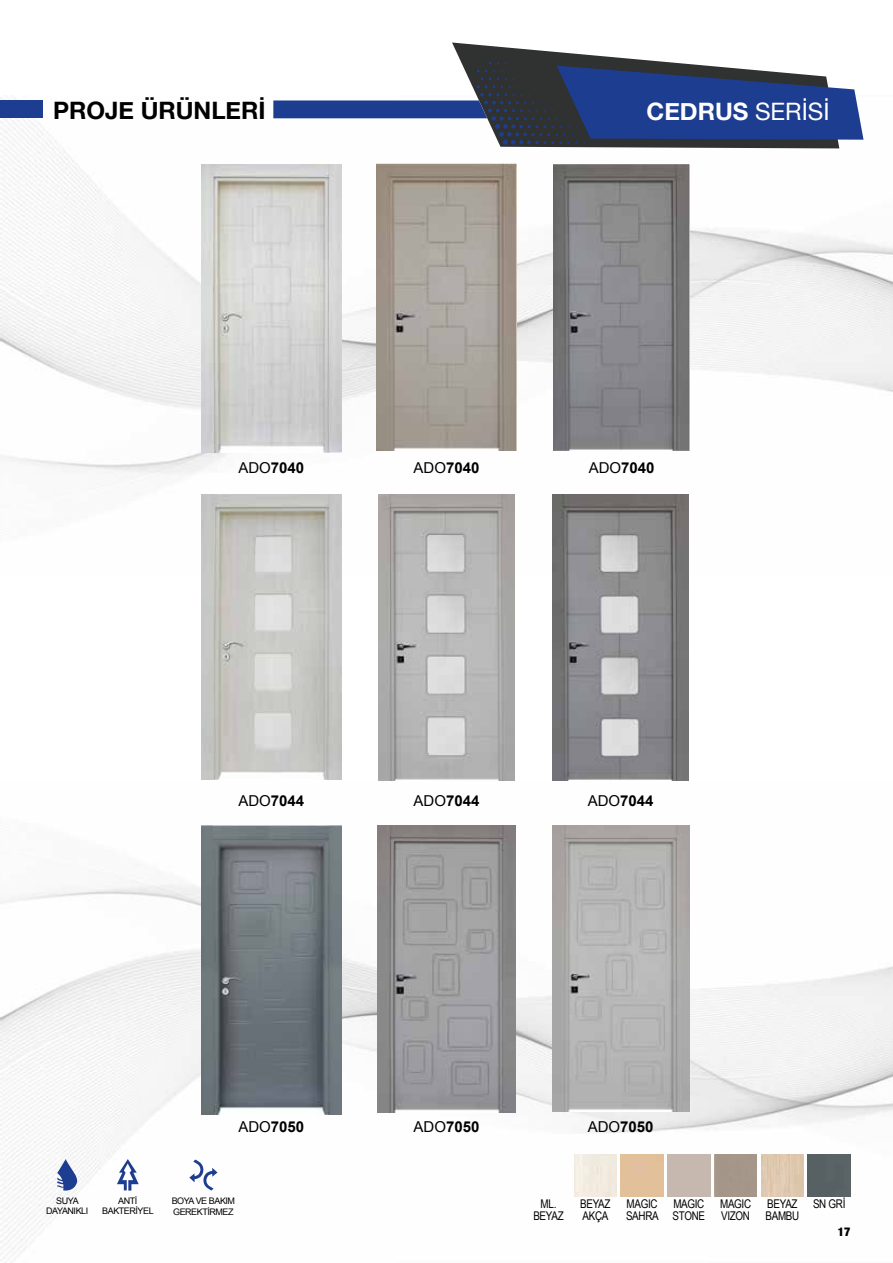
<style>
.page{position:relative;width:893px;height:1263px;background:#fff}
.page>*{position:absolute;margin:0;border:0;box-sizing:border-box;transform-origin:0 0}
.t1{font:700 24px "Helvetica Neue";color:#000}
.t2{font:700 24px "Helvetica Neue";color:#fff}
.t3{font:700 15px "Arial";color:#000}
.t4{font:12px/12px "Arial Narrow";letter-spacing:-.025em;color:#000}
.t5{font:900 condensed 12px "Helvetica Neue";color:#000}
.t6{font:9px/10.5px "Arial";letter-spacing:-.05em;color:#000;text-align:center}
.s1{font-weight:400}
</style>
<div class="page">
<img style="left:0;top:825px;width:893px;height:436px">
<img style="left:0;top:97px;width:893px;height:389px">
<svg style="left:57px;top:1159px;width:20px;height:33px"></svg>
<svg style="left:117px;top:1159px;width:22px;height:31px"></svg>
<svg style="left:189px;top:1159px;width:28px;height:31px"></svg>
<div style="left:808px;top:1154px;width:42px;height:43px;background:#576163"></div>
<div style="left:668px;top:1154px;width:42px;height:43px;background:#c6b8af"></div>
<img style="left:761px;top:1154px;width:43px;height:43px">
<div style="left:621px;top:1154px;width:42px;height:43px;background:#e2c09a"></div>
<div style="left:574px;top:1154px;width:43px;height:43px;background:#f2ebe0"></div>
<img style="left:527px;top:1154px;width:43px;height:43px">
<div style="left:714px;top:1154px;width:43px;height:43px;background:#a49689"></div>
<img style="left:377px;top:164px;width:139px;height:286px">
<img style="left:553px;top:165px;width:137px;height:285px">
<img style="left:201px;top:165px;width:140px;height:287px">
<img style="left:552px;top:494px;width:137px;height:286px">
<img style="left:378px;top:494px;width:137px;height:286px">
<img style="left:201px;top:494px;width:141px;height:286px">
<img style="left:201px;top:825px;width:141px;height:289px">
<img style="left:377px;top:825px;width:139px;height:287px">
<img style="left:552px;top:825px;width:137px;height:287px">
<svg style="left:273px;top:43px;width:590px;height:105px"></svg>
<div style="left:0;top:100px;width:43px;height:18px;background:#1d3d90"></div>
<h1 class="t1" style="left:53px;top:91px;width:214px">PROJE ÜRÜNLERİ</h1>
<h1 class="t2" style="left:646px;top:93px;width:185px">CEDRUS <span class="s1">SERİSİ</span></h1>
<p class="t3" style="left:238px;top:458px;width:67px"><span class="s1">ADO</span>7040</p>
<p class="t3" style="left:414px;top:458px;width:67px"><span class="s1">ADO</span>7040</p>
<p class="t3" style="left:589px;top:458px;width:67px"><span class="s1">ADO</span>7040</p>
<p class="t3" style="left:238px;top:790px;width:67px"><span class="s1">ADO</span>7044</p>
<p class="t3" style="left:414px;top:790px;width:67px"><span class="s1">ADO</span>7044</p>
<p class="t3" style="left:588px;top:790px;width:67px"><span class="s1">ADO</span>7044</p>
<p class="t3" style="left:238px;top:1117px;width:67px"><span class="s1">ADO</span>7050</p>
<p class="t3" style="left:414px;top:1117px;width:67px"><span class="s1">ADO</span>7050</p>
<p class="t3" style="left:588px;top:1117px;width:67px"><span class="s1">ADO</span>7050</p>
<p class="t6" style="left:46px;top:1195px;width:44px">SUYA<br>DAYANIKLI</p>
<p class="t6" style="left:102px;top:1195px;width:53px">ANTİ<br>BAKTERİYEL</p>
<p class="t6" style="left:172px;top:1196px;width:65px;text-align:left">BOYA VE BAKIM<br>GEREKTİRMEZ</p>
<p class="t4" style="left:767px;top:1197px;width:32px">BEYAZ</p>
<p class="t4" style="left:813px;top:1197px;width:34px">SN GRİ</p>
<p class="t4" style="left:765px;top:1209px;width:35px">BAMBU</p>
<p class="t4" style="left:533px;top:1197px;width:32px;text-align:center">ML.<br>BEYAZ</p>
<p class="t4" style="left:673px;top:1197px;width:34px">MAGIC<br>STONE</p>
<p class="t4" style="left:626px;top:1197px;width:34px">MAGIC<br>SAHRA</p>
<p class="t4" style="left:720px;top:1197px;width:33px">MAGIC<br>VIZON</p>
<p class="t4" style="left:580px;top:1197px;width:32px">BEYAZ<br>AKÇA</p>
<p class="t5" style="left:838px;top:1222px;width:14px">17</p>
</div>
